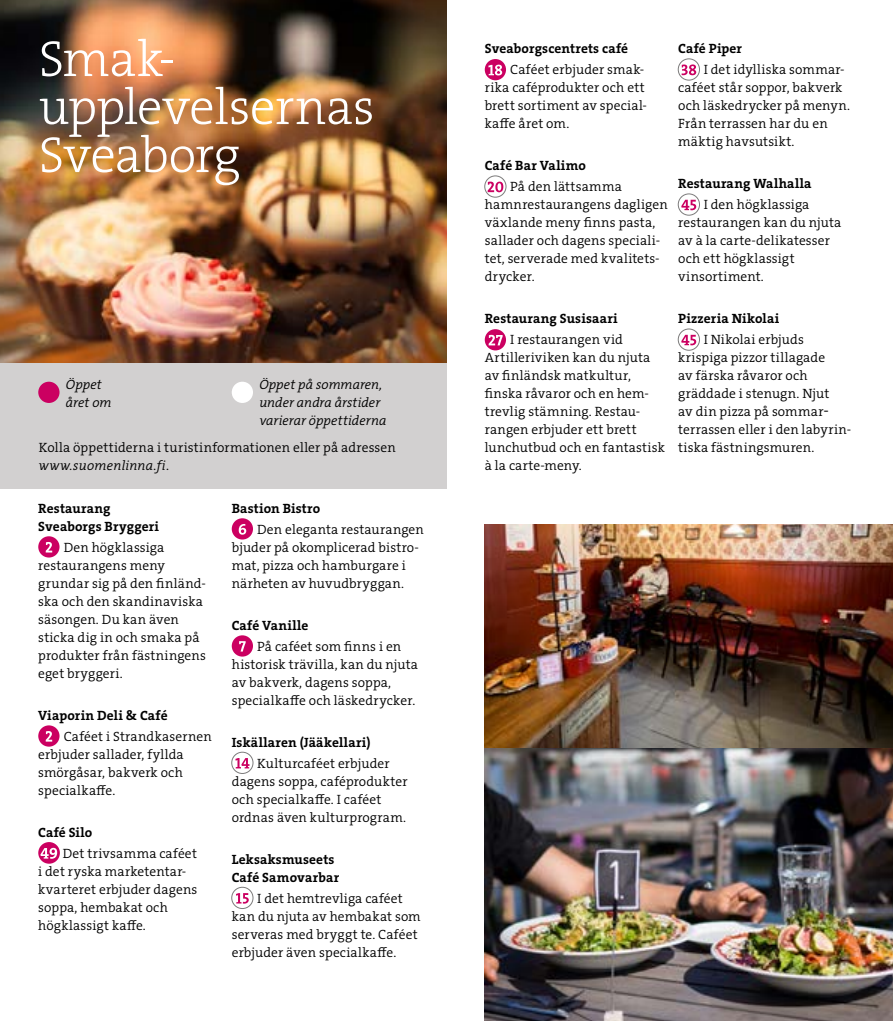
<style>
.page{position:relative;width:893px;height:1021px;background:#fff}
.page>*{position:absolute;margin:0;border:0;box-sizing:border-box;transform-origin:0 0}
.t1{font:300 51px/48px "The Serif W3";letter-spacing:-.02em;color:#fff}
.t2{font:300 13.5px/18px "The Serif W4";letter-spacing:.01em;color:#000}
.t3{font:700 13.5px/18px "The Serif W7";letter-spacing:.01em;color:#000}
.t4{font:italic 300 13.5px/18px "The Serif W4";color:#000}
.s1{font-style:italic}
</style>
<div class="page">
<div style="left:0;top:362px;width:446px;height:126px;background:#d2d0d0"></div>
<div style="left:38px;top:536px;width:22px;height:21px;background:#cb0061;border-radius:50%"></div>
<svg style="left:46px;top:542px;width:6px;height:10px"></svg>
<div style="left:38px;top:725px;width:22px;height:21px;background:#cb0061;border-radius:50%"></div>
<svg style="left:46px;top:731px;width:6px;height:10px"></svg>
<svg style="left:38px;top:842px;width:22px;height:21px"></svg>
<svg style="left:40px;top:847px;width:17px;height:11px"></svg>
<div style="left:232px;top:518px;width:21px;height:21px;background:#cb0061;border-radius:50%"></div>
<svg style="left:239px;top:524px;width:7px;height:10px"></svg>
<div style="left:232px;top:635px;width:21px;height:21px;background:#cb0061;border-radius:50%"></div>
<svg style="left:239px;top:641px;width:7px;height:10px"></svg>
<svg style="left:232px;top:752px;width:21px;height:21px"></svg>
<svg style="left:235px;top:758px;width:14px;height:10px"></svg>
<div style="left:232px;top:887px;width:21px;height:21px;background:#fff;border:1px solid #7c7b7b;border-radius:50%"></div>
<svg style="left:236px;top:893px;width:13px;height:10px"></svg>
<img style="left:0;top:0;width:446px;height:362px">
<div style="left:485px;top:59px;width:21px;height:21px;background:#cb0061;border-radius:50%"></div>
<svg style="left:488px;top:65px;width:14px;height:10px"></svg>
<svg style="left:485px;top:176px;width:21px;height:21px"></svg>
<svg style="left:488px;top:182px;width:15px;height:10px"></svg>
<svg style="left:485px;top:329px;width:21px;height:21px"></svg>
<svg style="left:489px;top:335px;width:14px;height:10px"></svg>
<div style="left:38px;top:382px;width:22px;height:21px;background:#cb0061;border-radius:50%"></div>
<img style="left:485px;top:524px;width:408px;height:496px">
<svg style="left:678px;top:59px;width:22px;height:21px"></svg>
<svg style="left:681px;top:64px;width:15px;height:11px"></svg>
<svg style="left:678px;top:194px;width:22px;height:21px"></svg>
<svg style="left:681px;top:200px;width:15px;height:10px"></svg>
<svg style="left:678px;top:329px;width:22px;height:21px"></svg>
<svg style="left:681px;top:335px;width:15px;height:10px"></svg>
<div style="left:232px;top:382px;width:21px;height:21px;background:#fff;border-radius:50%"></div>
<h1 class="t1" style="left:39px;top:35px;width:338px">Smak&shy;upplevelsernas<br>Sveaborg</h1>
<p class="t3" style="left:485px;top:40px;width:145px">Sveaborgscentrets café</p>
<p class="t2" style="left:485px;top:61px;width:162px;text-align:justify;text-indent:26px">Caféet erbjuder smak&shy;rika caféprodukter och ett brett sortiment av special&shy;kaffe året om.</p>
<p class="t3" style="left:485px;top:157px;width:103px">Café Bar Valimo</p>
<p class="t2" style="left:485px;top:178px;width:184px;text-indent:26px">På den lättsamma hamnrestaurangens dagligen växlande meny finns pasta, sallader och dagens speciali&shy;tet, serverade med kvalitets&shy;drycker.</p>
<p class="t3" style="left:485px;top:310px;width:135px">Restaurang Susisaari</p>
<p class="t2" style="left:485px;top:331px;width:182px;text-indent:26px">I restaurangen vid<br>Artilleriviken kan du njuta av finländsk matkultur, finska råvaror och en hem&shy;trevlig stämning. Restau&shy;rangen erbjuder ett brett lunchutbud och en fantastisk à la carte-meny.</p>
<p class="t4" style="left:259px;top:376px;width:129px">Öppet på sommaren, under andra årstider varierar öppettiderna</p>
<p class="t2" style="left:39px;top:439px;width:359px">Kolla öppettiderna i turistinformationen eller på adressen <span class="s1">www.suomenlinna.fi</span>.</p>
<p class="t4" style="left:66px;top:376px;width:47px">Öppet året om</p>
<p class="t3" style="left:678px;top:40px;width:65px">Café Piper</p>
<p class="t2" style="left:678px;top:61px;width:173px;text-indent:26px">I det idylliska sommar&shy;caféet står soppor, bakverk och läskedrycker på menyn.<br>Från terrassen har du en mäktig havsutsikt.</p>
<p class="t3" style="left:678px;top:175px;width:135px">Restaurang Walhalla</p>
<p class="t2" style="left:678px;top:196px;width:165px;text-indent:26px">I den högklassiga restaurangen kan du njuta av à la carte-delikatesser och ett högklassigt vinsortiment.</p>
<p class="t3" style="left:678px;top:310px;width:103px">Pizzeria Nikolai</p>
<p class="t2" style="left:678px;top:331px;width:174px;text-indent:26px">I Nikolai erbjuds krispiga pizzor tillagade<br>av färska råvaror och gräddade i stenugn. Njut<br>av din pizza på sommar&shy;terrassen eller i den labyrin&shy;tiska fästningsmuren.</p>
<p class="t3" style="left:38px;top:499px;width:122px">Restaurang<br>Sveaborgs Bryggeri</p>
<p class="t2" style="left:38px;top:538px;width:169px;text-indent:26px">Den högklassiga restaurangens meny grundar sig på den finländ&shy;ska och den skandinaviska säsongen. Du kan även sticka dig in och smaka på produkter från fästningens eget bryggeri.</p>
<p class="t3" style="left:38px;top:706px;width:131px">Viaporin Deli &amp; Café</p>
<p class="t2" style="left:38px;top:727px;width:175px;text-indent:26px">Caféet i Strandkasernen erbjuder sallader, fyllda smörgåsar, bakverk och specialkaffe.</p>
<p class="t3" style="left:38px;top:823px;width:56px">Café Silo</p>
<p class="t2" style="left:38px;top:844px;width:161px;text-indent:25px">Det trivsamma caféet i det ryska marketentar&shy;kvarteret erbjuder dagens soppa, hembakat och högklassigt kaffe.</p>
<p class="t3" style="left:232px;top:499px;width:90px">Bastion Bistro</p>
<p class="t2" style="left:232px;top:520px;width:194px;text-indent:26px">Den eleganta restaurangen bjuder på okomplicerad bistro&shy;mat, pizza och hamburgare i närheten av huvudbryggan.</p>
<p class="t3" style="left:232px;top:616px;width:78px">Café Vanille</p>
<p class="t2" style="left:232px;top:637px;width:188px;text-indent:26px">På caféet som finns i en historisk trävilla, kan du njuta av bakverk, dagens soppa, specialkaffe och läskedrycker.</p>
<p class="t3" style="left:232px;top:733px;width:140px">Iskällaren (Jääkellari)</p>
<p class="t2" style="left:232px;top:754px;width:177px;text-indent:26px">Kulturcaféet erbjuder dagens soppa, caféprodukter och specialkaffe. I caféet ordnas även kulturprogram.</p>
<p class="t3" style="left:232px;top:850px;width:109px">Leksaksmuseets<br>Café Samovarbar</p>
<p class="t2" style="left:232px;top:889px;width:191px;text-indent:26px">I det hemtrevliga caféet kan du njuta av hembakat som serveras med bryggt te. Caféet erbjuder även specialkaffe.</p>
</div>
